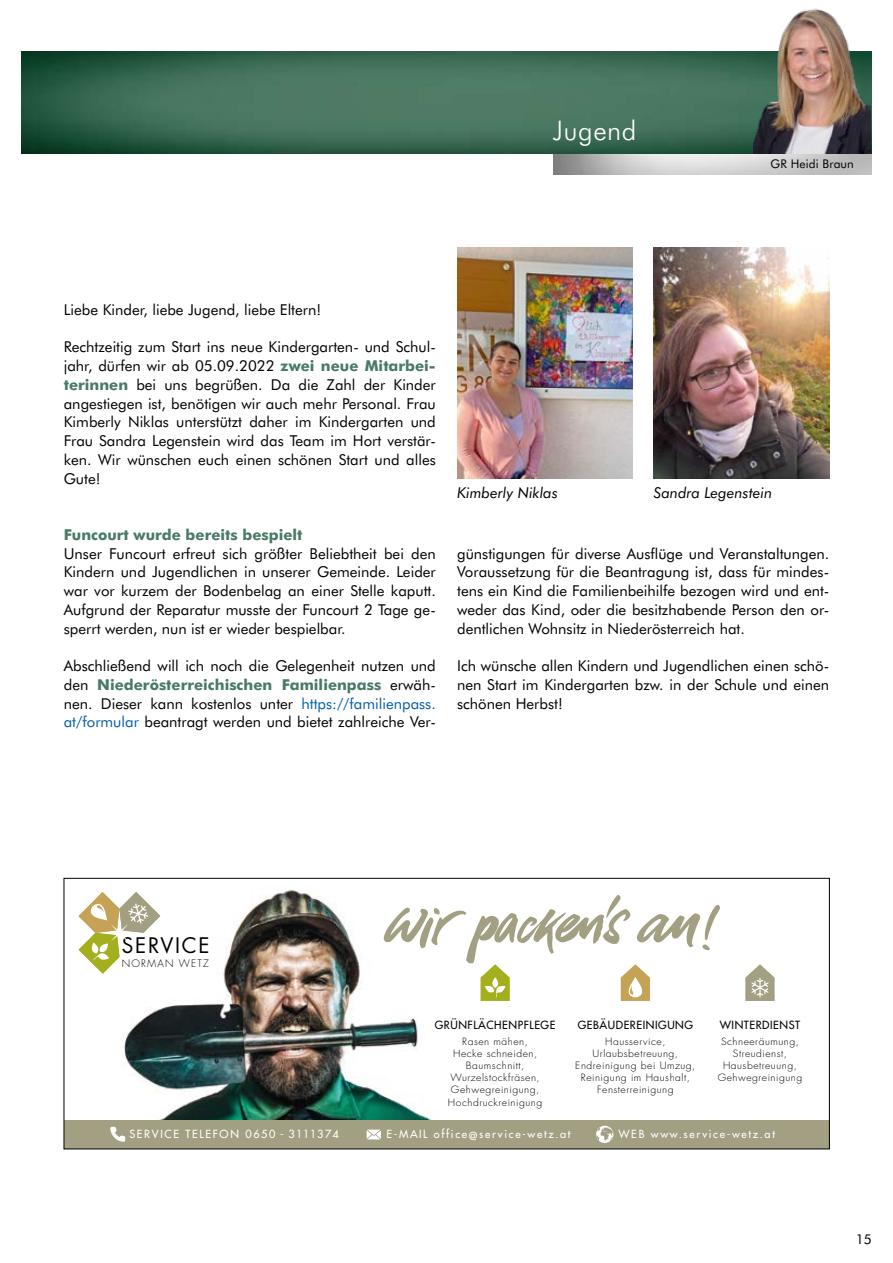
<style>
.page{position:relative;width:893px;height:1263px;background:#fff}
.page>*{position:absolute;margin:0;border:0;box-sizing:border-box;transform-origin:0 0}
.t1{font:300 27px "Futura BT";letter-spacing:.02em;color:#fff}
.t2{font:20.85px "Futura LT";letter-spacing:.08em;color:#000}
.t3{font:15px/18.8px "Futura BT";color:#000;text-align:justify}
.t4{font:italic 15px "Futura BT";color:#000}
.t5{font:700 15px "Futura BT";color:#497a66}
.t6{font:13.5px "Futura BT";color:#000}
.t7{font:12px "Futura BT";letter-spacing:.01em;color:#000}
.t8{font:10.95px "Futura LT";letter-spacing:.15em;color:#fff}
.t9{font:10.95px "Futura LT";letter-spacing:.05em;color:#000}
.t10{font:300 10.05px "Futura LT";letter-spacing:.11em;color:#000}
.t11{font:300 9.75px/12.1px "Futura LT";letter-spacing:.05em;color:#000;text-align:center;scale:1.06 1}
.s1{font-weight:700;color:#497a66}
.s2{color:#005da9}
</style>
<div class="page">
<img style="left:553px;top:153px;width:319px;height:21px">
<img style="left:21px;top:51px;width:851px;height:102px">
<img style="left:753px;top:8px;width:118px;height:145px">
<img style="left:654px;top:247px;width:175px;height:231px">
<img style="left:457px;top:247px;width:175px;height:231px">
<img style="left:123px;top:889px;width:309px;height:231px">
<img style="left:391px;top:1008px;width:41px;height:47px">
<div style="left:64px;top:1120px;width:765px;height:29px;background:#a39f82"></div>
<svg style="left:79px;top:892px;width:81px;height:82px"></svg>
<svg style="left:384px;top:895px;width:336px;height:106px"></svg>
<svg style="left:745px;top:964px;width:30px;height:37px"></svg>
<svg style="left:367px;top:1129px;width:14px;height:10px"></svg>
<svg style="left:110px;top:1127px;width:15px;height:15px"></svg>
<svg style="left:596px;top:1126px;width:17px;height:17px"></svg>
<h1 class="t1" style="left:553px;top:114px;width:85px">Jugend</h1>
<p class="t7" style="left:771px;top:156px;width:85px">GR Heidi Braun</p>
<p class="t3" style="left:64px;top:300px;width:259px">Liebe Kinder, liebe Jugend, liebe Eltern!</p>
<p class="t3" style="left:64px;top:337px;width:374px">Rechtzeitig zum Start ins neue Kindergarten- und Schul&shy;jahr, dürfen wir ab 05.09.2022 <span class="s1">zwei neue Mitarbei&shy;terinnen</span> bei uns begrüßen. Da die Zahl der Kinder angestiegen ist, benötigen wir auch mehr Personal. Frau Kimberly Niklas unterstützt daher im Kindergarten und Frau Sandra Legenstein wird das Team im Hort verstär&shy;ken. Wir wünschen euch einen schönen Start und alles Gute!</p>
<p class="t5" style="left:64px;top:525px;width:240px">Funcourt wurde bereits bespielt</p>
<p class="t3" style="left:64px;top:544px;width:374px">Unser Funcourt erfreut sich größter Beliebtheit bei den Kindern und Jugendlichen in unserer Gemeinde. Leider war vor kurzem der Bodenbelag an einer Stelle kaputt.<br>Aufgrund der Reparatur musste der Funcourt 2 Tage ge&shy;sperrt werden, nun ist er wieder bespielbar.</p>
<p class="t3" style="left:64px;top:656px;width:374px">Abschließend will ich noch die Gelegenheit nutzen und den <span class="s1">Niederösterreichischen Familienpass</span> erwäh&shy;nen. Dieser kann kostenlos unter <span class="s2">https://familienpass. at/formular</span> beantragt werden und bietet zahlreiche Ver-</p>
<p class="t4" style="left:457px;top:483px;width:102px">Kimberly Niklas</p>
<p class="t4" style="left:654px;top:483px;width:120px">Sandra Legenstein</p>
<p class="t3" style="left:457px;top:544px;width:374px">günstigungen für diverse Ausflüge und Veranstaltungen.<br>Voraussetzung für die Beantragung ist, dass für mindes&shy;tens ein Kind die Familienbeihilfe bezogen wird und ent&shy;weder das Kind, oder die besitzhabende Person den or&shy;dentlichen Wohnsitz in Niederösterreich hat.</p>
<p class="t3" style="left:457px;top:656px;width:374px">Ich wünsche allen Kindern und Jugendlichen einen schö&shy;nen Start im Kindergarten bzw. in der Schule und einen schönen Herbst!</p>
<h2 class="t2" style="left:122px;top:932px;width:89px">SERVICE</h2>
<p class="t10" style="left:122px;top:957px;width:88px">NORMAN WETZ</p>
<p class="t9" style="left:435px;top:1018px;width:122px">GRÜNFLÄCHENPFLEGE</p>
<p class="t11" style="left:448px;top:1035px;width:91px">Rasen mähen,<br>Hecke schneiden,<br>Baumschnitt,<br>Wurzelstockfräsen,<br>Gehwegreinigung,<br>Hochdruckreinigung</p>
<p class="t9" style="left:578px;top:1018px;width:117px">GEBÄUDEREINIGUNG</p>
<p class="t11" style="left:575px;top:1035px;width:115px">Hausservice,<br>Urlaubsbetreuung,<br>Endreinigung bei Umzug,<br>Reinigung im Haushalt,<br>Fensterreinigung</p>
<p class="t9" style="left:720px;top:1018px;width:82px">WINTERDIENST</p>
<p class="t11" style="left:718px;top:1035px;width:81px">Schneeräumung,<br>Streudienst,<br>Hausbetreuung,<br>Gehwegreinigung</p>
<p class="t8" style="left:129px;top:1127px;width:211px">SERVICE TELEFON 0650 - 3111374</p>
<p class="t8" style="left:387px;top:1127px;width:185px">E-MAIL office@service-wetz.at</p>
<p class="t8" style="left:618px;top:1127px;width:158px">WEB www.service-wetz.at</p>
<p class="t6" style="left:856px;top:1230px;width:17px">15</p>
</div>
